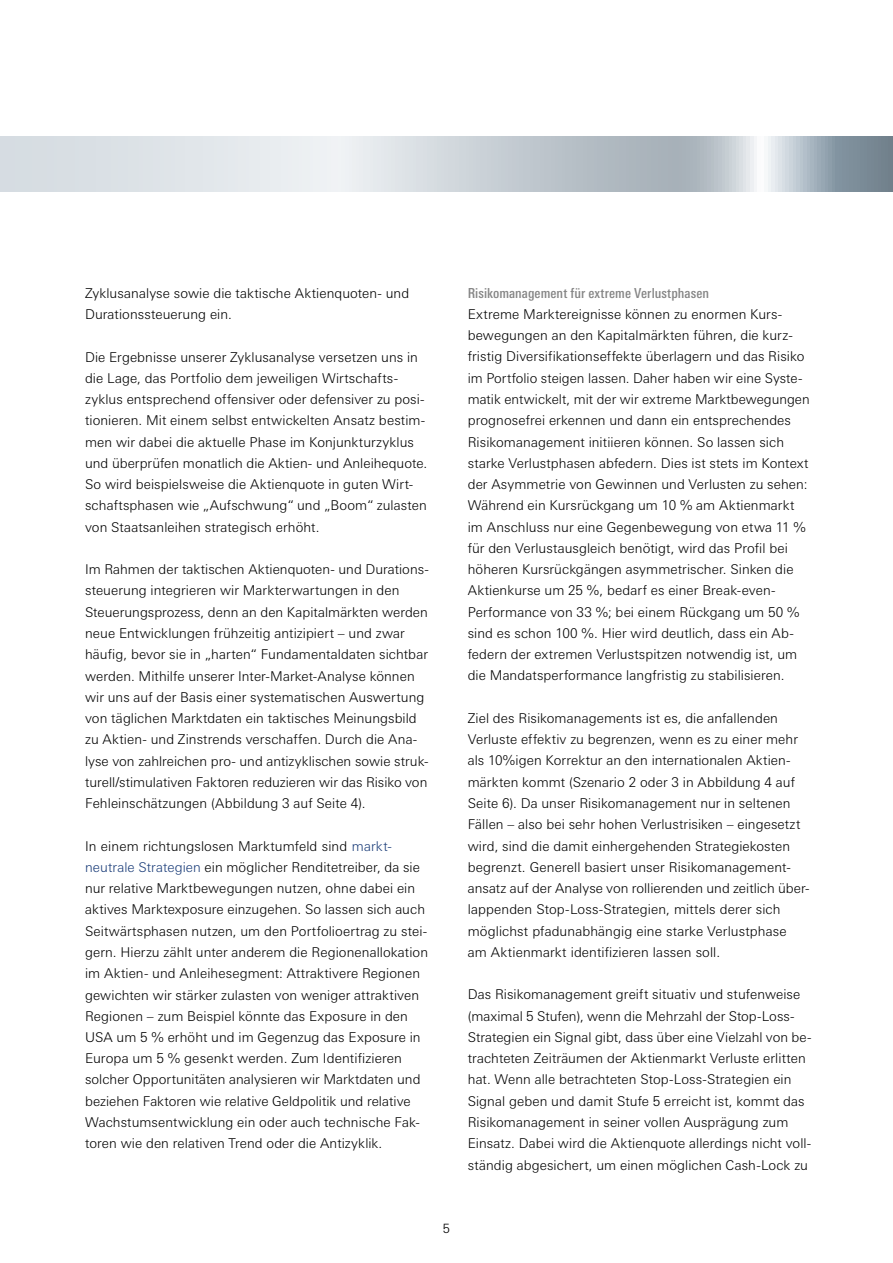
<style>
.page{position:relative;width:893px;height:1263px;background:#fff}
.page>*{position:absolute;margin:0;border:0;box-sizing:border-box;transform-origin:0 0}
.t1{font:500 condensed 13.8px "Linotype Univers";letter-spacing:.005em;color:#858585}
.t2{font:300 13.5px/21.3px "Linotype Univers Basic";letter-spacing:.005em;color:#000}
.t3{font:300 12.75px "Linotype Univers Basic";color:#000}
.s1{color:#1b3d79}
</style>
<div class="page">
<svg style="left:0;top:136px;width:893px;height:55px;background:#cad1d7"></svg>
<p class="t2" style="left:85px;top:282px;width:326px">Zyklusanalyse sowie die taktische Aktienquoten- und<br>Durationssteuerung ein.</p>
<p class="t2" style="left:85px;top:346px;width:344px">Die Ergebnisse unserer Zyklusanalyse versetzen uns in die Lage, das Portfolio dem jeweiligen Wirtschafts&shy;zyklus entsprechend offensiver oder defensiver zu posi&shy;tionieren. Mit einem selbst entwickelten Ansatz bestim&shy;men wir dabei die aktuelle Phase im Konjunkturzyklus und überprüfen monatlich die Aktien- und Anleihequote.<br>So wird beispielsweise die Aktienquote in guten Wirt&shy;schaftsphasen wie „Aufschwung“ und „Boom“ zulasten von Staatsanleihen strategisch erhöht.</p>
<p class="t2" style="left:85px;top:559px;width:345px">Im Rahmen der taktischen Aktienquoten- und Durations&shy;steuerung integrieren wir Markterwartungen in den Steuerungsprozess, denn an den Kapitalmärkten werden neue Entwicklungen frühzeitig antizipiert – und zwar häufig, bevor sie in „harten“ Fundamentaldaten sichtbar werden. Mithilfe unserer Inter-Market-Analyse können wir uns auf der Basis einer systematischen Auswertung von täglichen Marktdaten ein taktisches Meinungsbild zu Aktien- und Zinstrends verschaffen. Durch die Ana&shy;lyse von zahlreichen pro- und antizyklischen sowie struk&shy;turell/stimulativen Faktoren reduzieren wir das Risiko von Fehleinschätzungen (Abbildung 3 auf Seite 4).</p>
<p class="t2" style="left:85px;top:835px;width:345px">In einem richtungslosen Marktumfeld sind <span class="s1">markt&shy;neutrale Strategien</span> ein möglicher Renditetreiber, da sie nur relative Marktbewegungen nutzen, ohne dabei ein aktives Marktexposure einzugehen. So lassen sich auch Seitwärtsphasen nutzen, um den Portfolioertrag zu stei&shy;gern. Hierzu zählt unter anderem die Regionenallokation im Aktien- und Anleihesegment: Attraktivere Regionen gewichten wir stärker zulasten von weniger attraktiven Regionen – zum Beispiel könnte das Exposure in den USA um 5 % erhöht und im Gegenzug das Exposure in Europa um 5 % gesenkt werden. Zum Identifizieren solcher Opportunitäten analysieren wir Marktdaten und beziehen Faktoren wie relative Geldpolitik und relative Wachstumsentwicklung ein oder auch technische Fak&shy;toren wie den relativen Trend oder die Antizyklik.</p>
<p class="t1" style="left:468px;top:285px;width:243px">Risikomanagement für extreme Verlustphasen</p>
<p class="t2" style="left:468px;top:303px;width:344px">Extreme Marktereignisse können zu enormen Kurs&shy;bewegungen an den Kapitalmärkten führen, die kurz&shy;fristig Diversifikationseffekte überlagern und das Risiko im Portfolio steigen lassen. Daher haben wir eine Syste&shy;matik entwickelt, mit der wir extreme Marktbewegungen prognosefrei erkennen und dann ein entsprechendes Risikomanagement initiieren können. So lassen sich starke Verlustphasen abfedern. Dies ist stets im Kontext der Asymmetrie von Gewinnen und Verlusten zu sehen:<br>Während ein Kursrückgang um 10 % am Aktienmarkt im Anschluss nur eine Gegenbewegung von etwa 11 % für den Verlustausgleich benötigt, wird das Profil bei höheren Kursrückgängen asymmetrischer. Sinken die Aktienkurse um 25 %, bedarf es einer Break-even-Performance von 33 %; bei einem Rückgang um 50 % sind es schon 100 %. Hier wird deutlich, dass ein Ab&shy;federn der extremen Verlustspitzen notwendig ist, um die Mandatsperformance langfristig zu stabilisieren.</p>
<p class="t2" style="left:468px;top:707px;width:342px">Ziel des Risikomanagements ist es, die anfallenden Verluste effektiv zu begrenzen, wenn es zu einer mehr als 10%igen Korrektur an den internationalen Aktien&shy;märkten kommt (Szenario 2 oder 3 in Abbildung 4 auf Seite 6). Da unser Risikomanagement nur in seltenen Fällen – also bei sehr hohen Verlustrisiken – eingesetzt wird, sind die damit einhergehenden Strategiekosten begrenzt. Generell basiert unser Risikomanagement&shy;ansatz auf der Analyse von rollierenden und zeitlich über&shy;lappenden Stop-Loss-Strategien, mittels derer sich möglichst pfadunabhängig eine starke Verlustphase am Aktienmarkt identifizieren lassen soll.</p>
<p class="t2" style="left:468px;top:984px;width:345px">Das Risikomanagement greift situativ und stufenweise (maximal 5 Stufen), wenn die Mehrzahl der Stop-Loss-Strategien ein Signal gibt, dass über eine Vielzahl von be&shy;trachteten Zeiträumen der Aktienmarkt Verluste erlitten hat. Wenn alle betrachteten Stop-Loss-Strategien ein Signal geben und damit Stufe 5 erreicht ist, kommt das Risikomanagement in seiner vollen Ausprägung zum Einsatz. Dabei wird die Aktienquote allerdings nicht voll&shy;ständig abgesichert, um einen möglichen Cash-Lock zu</p>
<p class="t3" style="left:443px;top:1221px;width:9px">5</p>
</div>
